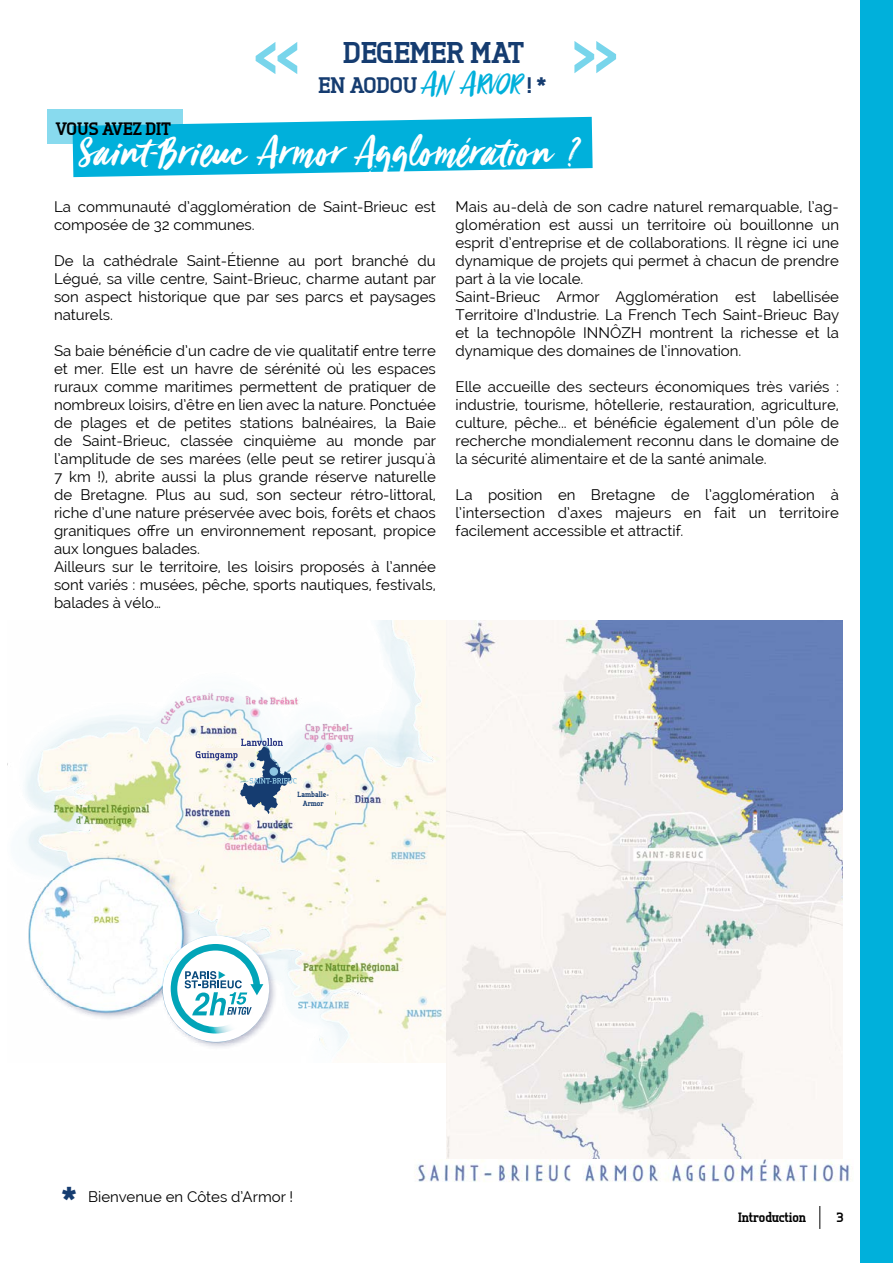
<style>
.page{position:relative;width:893px;height:1263px;background:#fff}
.page>*{position:absolute;margin:0;border:0;box-sizing:border-box;transform-origin:0 0}
.t1{font:700 75px "Raleway";color:#00b0db}
.t2{font:45px "Viva Beautiful";letter-spacing:.03em;color:#fff}
.t3{font:800 34.5px "Tertre";color:#153c70}
.t4{font:800 30px "Tertre";color:#153c70}
.t5{font:800 22.5px "Tertre";color:#153c70}
.t6{font:800 18px "Tertre";color:#000}
.t7{font:15px/18px "Raleway";color:#000}
.t8{font:800 13.5px "Tertre";color:#000}
.t9{font:800 7.5px/9px "Tertre";color:#153c70;text-align:center}
.s1{font-family:"Viva Beautiful";font-weight:400;font-size:34.5px;color:#00b0db}
</style>
<div class="page">
<svg style="left:820px;top:1206px;width:1px;height:23px"></svg>
<div style="left:47px;top:109px;width:136px;height:35px;background:#88daee"></div>
<div style="left:861px;top:0;width:32px;height:1263px;background:#00b0db"></div>
<svg style="left:72px;top:117px;width:521px;height:60px;background:#22badf"></svg>
<img style="left:25px;top:620px;width:421px;height:442px">
<div style="left:291px;top:791px;width:44px;height:30px;background:#fef9f0"></div>
<svg style="left:324px;top:743px;width:9px;height:9px"></svg>
<div style="left:163px;top:935px;width:106px;height:107px;background:#fff;border-radius:50%"></div>
<svg style="left:196px;top:738px;width:135px;height:76px"></svg>
<svg style="left:171px;top:944px;width:89px;height:89px"></svg>
<svg style="left:185px;top:971px;width:78px;height:44px"></svg>
<img style="left:446px;top:620px;width:396px;height:540px">
<img style="left:416px;top:1160px;width:434px;height:22px">
<h1 class="t1" style="left:253px;top:8px;width:50px">«</h1>
<h3 class="t4" style="left:343px;top:34px;width:182px">DEGEMER MAT</h3>
<h3 class="t5" style="left:319px;top:71px;width:229px">EN AODOU <span class="s1">AN ARVOR</span> ! *</h3>
<h1 class="t1" style="left:619px;top:107px;width:50px;rotate:-180deg">«</h1>
<p class="t6" style="left:55px;top:117px;width:117px">VOUS AVEZ DIT</p>
<h2 class="t2" style="left:79px;top:122px;width:499px">Saint-Brieuc Armor Agglomération ?</h2>
<p class="t7" style="left:54px;top:198px;width:383px">La communauté d’agglomération de Saint-Brieuc est composée de 32 communes.</p>
<p class="t7" style="left:54px;top:252px;width:384px;text-align:justify">De la cathédrale Saint-Étienne au port branché du Légué, sa ville centre, Saint-Brieuc, charme autant par son aspect historique que par ses parcs et paysages naturels.</p>
<p class="t7" style="left:54px;top:342px;width:384px">Sa baie bénéficie d’un cadre de vie qualitatif entre terre et mer. Elle est un havre de sérénité où les espaces ruraux comme maritimes permettent de pratiquer de nombreux loisirs, d’être en lien avec la nature. Ponctuée de plages et de petites stations balnéaires, la Baie de Saint-Brieuc, classée cinquième au monde par l’amplitude de ses marées (elle peut se retirer jusqu'à 7 km !), abrite aussi la plus grande réserve naturelle de Bretagne. Plus au sud, son secteur rétro-littoral, riche d’une nature préservée avec bois, forêts et chaos granitiques offre un environnement reposant, propice aux longues balades.<br>Ailleurs sur le territoire, les loisirs proposés à l’année sont variés : musées, pêche, sports nautiques, festivals, balades à vélo…</p>
<p class="t7" style="left:455px;top:198px;width:385px">Mais au-delà de son cadre naturel remarquable, l’ag&shy;glomération est aussi un territoire où bouillonne un esprit d’entreprise et de collaborations. Il règne ici une dynamique de projets qui permet à chacun de prendre part à la vie locale.<br>Saint-Brieuc Armor Agglomération est labellisée Territoire d’Industrie. La French Tech Saint-Brieuc Bay et la technopôle INNÔZH montrent la richesse et la dynamique des domaines de l’innovation.</p>
<p class="t7" style="left:455px;top:378px;width:385px;text-align:justify">Elle accueille des secteurs économiques très variés : industrie, tourisme, hôtellerie, restauration, agriculture, culture, pêche... et bénéficie également d’un pôle de recherche mondialement reconnu dans le domaine de la sécurité alimentaire et de la santé animale.</p>
<p class="t7" style="left:455px;top:486px;width:385px;text-align:justify">La position en Bretagne de l’agglomération à l’intersection d’axes majeurs en fait un territoire facilement accessible et attractif.</p>
<p class="t9" style="left:297px;top:790px;width:33px">Lamballe-<br>Armor</p>
<h3 class="t3" style="left:62px;top:1177px;width:17px">*</h3>
<p class="t7" style="left:88px;top:1188px;width:206px">Bienvenue en Côtes d’Armor !</p>
<p class="t8" style="left:738px;top:1209px;width:70px">Introduction</p>
<p class="t8" style="left:837px;top:1209px;width:8px">3</p>
</div>
